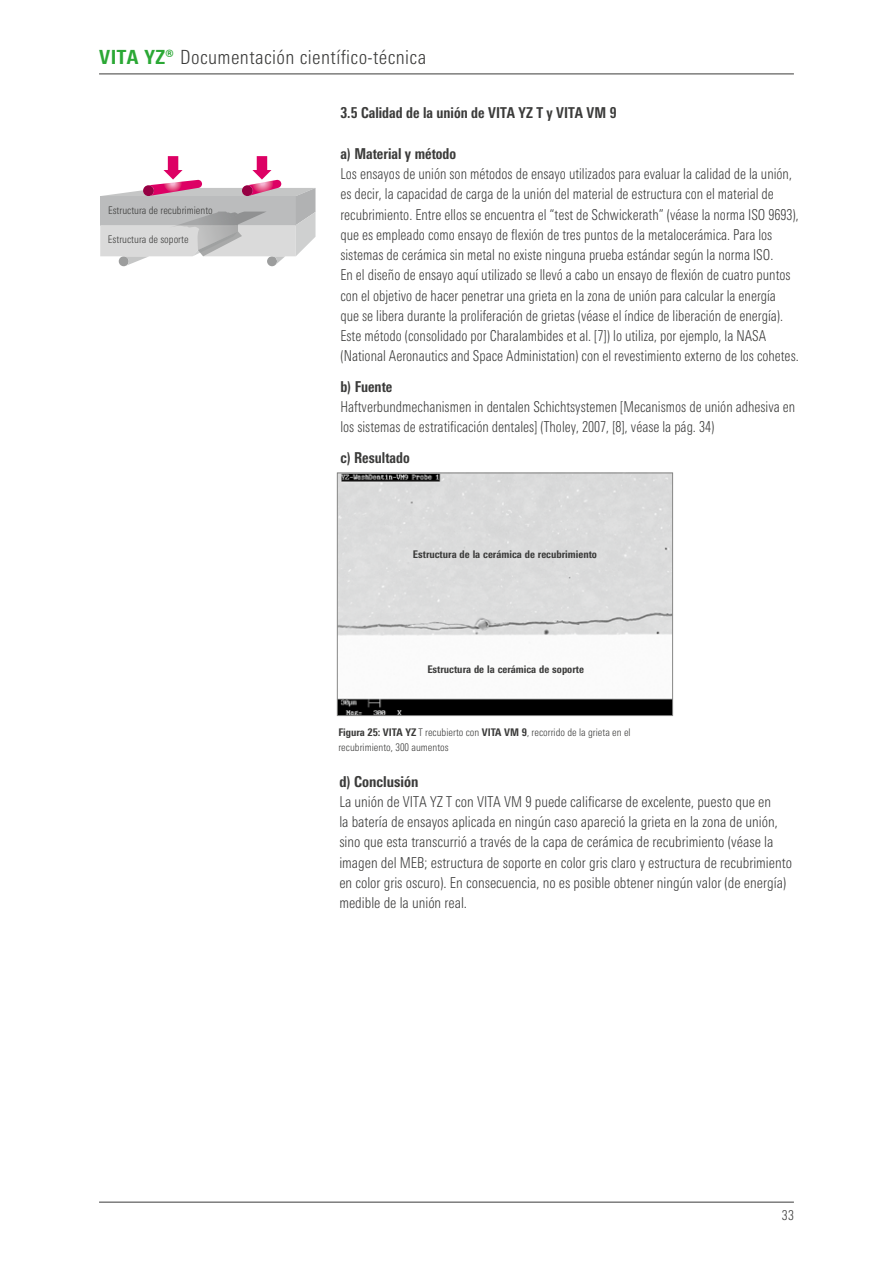
<style>
.page{position:relative;width:893px;height:1263px;background:#fff}
.page>*{position:absolute;margin:0;border:0;box-sizing:border-box;transform-origin:0 0}
.t1{font:300 condensed 19.5px "Univers Next Pro";letter-spacing:.02em;color:#3b3b3a}
.t2{font:300 condensed 15px/20.2px "Univers Next Pro";color:#3b3b3a;scale:.92 1}
.t3{font:300 condensed 15px/20.2px "Univers Next Pro";color:#3b3b3a;scale:.96 1}
.t4{font:800 condensed 15px "Univers Next Pro";color:#3b3b3a;scale:.92 1}
.t5{font:800 condensed 15px "Univers Next Pro";color:#3b3b3a;scale:.96 1}
.t6{font:300 condensed 13.5px "Univers Next Pro";color:#3b3b3a}
.t7{font:300 condensed 10.5px/14.7px "Univers Next Pro";color:#3b3b3a}
.t8{font:800 condensed 10.5px "Univers Next Pro";color:#3b3b3a}
.s1{font-weight:800;color:#2ba835}
.s2{font-weight:800}
</style>
<div class="page">
<hr style="left:99px;top:74px;width:695px;height:1px;background:#3b3b3a">
<hr style="left:99px;top:1202px;width:695px;height:1px;background:#3b3b3a">
<div style="left:168px;top:156px;width:10px;height:15px;background:#dd0064"></div>
<div style="left:257px;top:156px;width:10px;height:15px;background:#dd0064"></div>
<svg style="left:100px;top:170px;width:215px;height:96px"></svg>
<img style="left:339px;top:475px;width:332px;height:239px">
<div style="left:337px;top:473px;width:336px;height:243px;border:1px solid #878786"></div>
<h1 class="t1" style="left:99px;top:46px;width:328px"><span class="s1">VITA YZ®</span> Documentación científico-técnica</h1>
<p class="t7" style="left:108px;top:202px;width:106px">Estructura de recubrimiento</p>
<p class="t7" style="left:108px;top:232px;width:82px">Estructura de soporte</p>
<p class="t4" style="left:340px;top:104px;width:302px">3.5 Calidad de la unión de VITA YZ T y VITA VM 9</p>
<p class="t4" style="left:340px;top:145px;width:127px">a) Material y método</p>
<p class="t2" style="left:340px;top:164px;width:500px">Los ensayos de unión son métodos de ensayo utilizados para evaluar la calidad de la unión, es decir, la capacidad de carga de la unión del material de estructura con el material de recubrimiento. Entre ellos se encuentra el “test de Schwickerath” (véase la norma ISO 9693), que es empleado como ensayo de flexión de tres puntos de la metalocerámica. Para los sistemas de cerámica sin metal no existe ninguna prueba estándar según la norma ISO.<br>En el diseño de ensayo aquí utilizado se llevó a cabo un ensayo de flexión de cuatro puntos con el objetivo de hacer penetrar una grieta en la zona de unión para calcular la energía<br>que se libera durante la proliferación de grietas (véase el índice de liberación de energía).<br>Este método (consolidado por Charalambides et al. [7]) lo utiliza, por ejemplo, la NASA (National Aeronautics and Space Administation) con el revestimiento externo de los cohetes.</p>
<p class="t4" style="left:340px;top:377px;width:58px">b) Fuente</p>
<p class="t2" style="left:340px;top:396px;width:496px">Haftverbundmechanismen in dentalen Schichtsystemen [Mecanismos de unión adhesiva en los sistemas de estratificación dentales] (Tholey, 2007, [8], véase la pág. 34)</p>
<p class="t4" style="left:340px;top:448px;width:77px">c) Resultado</p>
<p class="t8" style="left:413px;top:548px;width:186px">Estructura de la cerámica de recubrimiento</p>
<p class="t8" style="left:427px;top:663px;width:158px">Estructura de la cerámica de soporte</p>
<p class="t7" style="left:338px;top:725px;width:294px"><span class="s2">Figura 25: VITA YZ</span> T recubierto con <span class="s2">VITA VM 9</span>, recorrido de la grieta en el recubrimiento, 300 aumentos</p>
<p class="t5" style="left:339px;top:772px;width:84px">d) Conclusión</p>
<p class="t3" style="left:339px;top:791px;width:473px">La unión de VITA YZ T con VITA VM 9 puede calificarse de excelente, puesto que en<br>la batería de ensayos aplicada en ningún caso apareció la grieta en la zona de unión, sino que esta transcurrió a través de la capa de cerámica de recubrimiento (véase la imagen del MEB; estructura de soporte en color gris claro y estructura de recubrimiento en color gris oscuro). En consecuencia, no es posible obtener ningún valor (de energía) medible de la unión real.</p>
<p class="t6" style="left:782px;top:1207px;width:14px">33</p>
</div>
